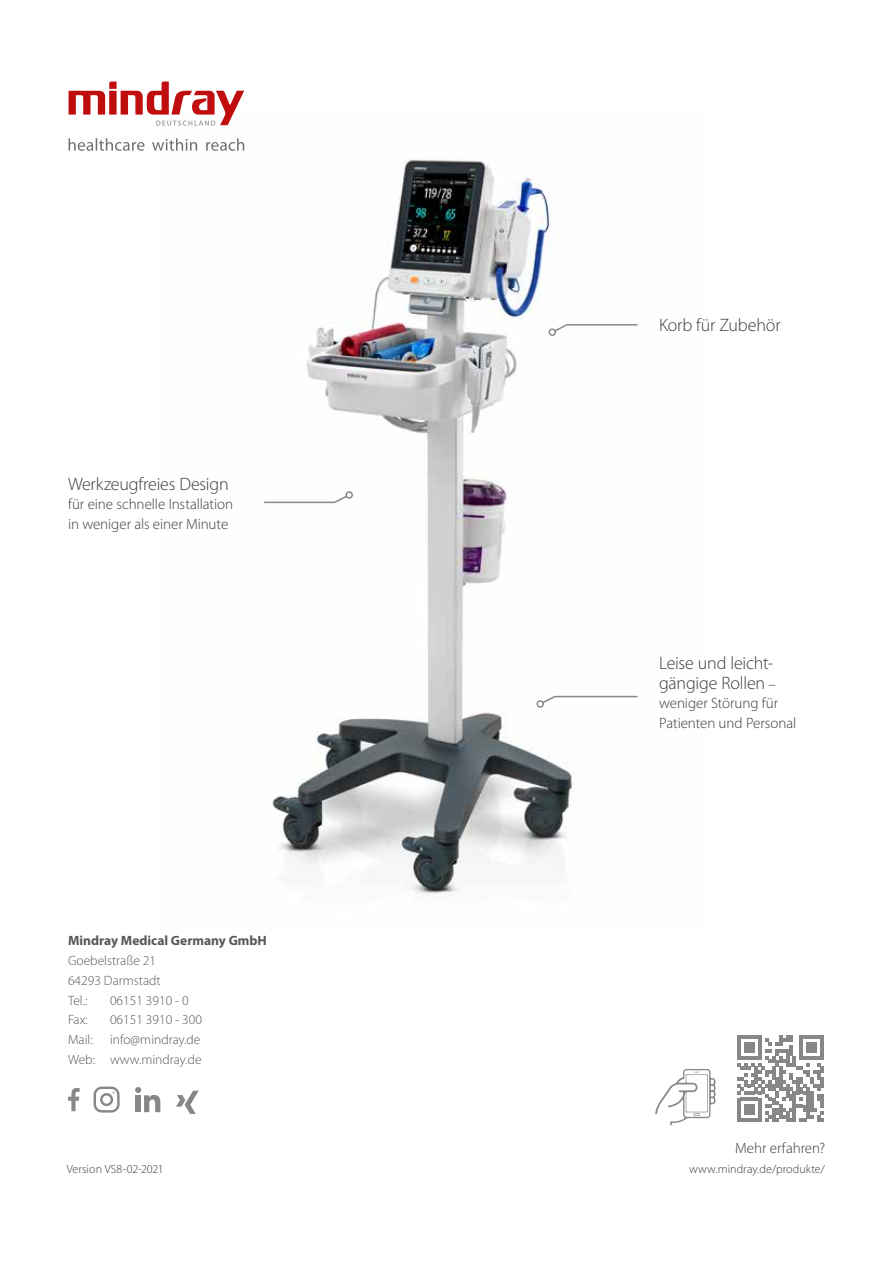
<style>
.page{position:relative;width:893px;height:1263px;background:#fff}
.page>*{position:absolute;margin:0;border:0;box-sizing:border-box;transform-origin:0 0}
.t1{font:300 18px/19.5px "Myriad Pro";letter-spacing:-.01em;color:#3e3a39}
.t2{font:300 15px/19.5px "Myriad Pro";letter-spacing:-.005em;color:#3e3a39}
.t3{font:300 13.5px/19.8px "Myriad Pro";color:#575756}
.t4{font:700 13.5px "Myriad Pro";color:#575756}
.t5{font:300 12px "Myriad Pro";letter-spacing:.005em;color:#3e3a39}
.s1{font-size:15px}
</style>
<div class="page">
<img style="left:244px;top:144px;width:330px;height:754px">
<svg style="left:94px;top:1086px;width:26px;height:26px"></svg>
<svg style="left:68px;top:1088px;width:12px;height:23px"></svg>
<svg style="left:176px;top:1091px;width:23px;height:23px"></svg>
<svg style="left:135px;top:1087px;width:25px;height:25px"></svg>
<svg style="left:737px;top:1035px;width:87px;height:87px"></svg>
<svg style="left:655px;top:1069px;width:60px;height:56px"></svg>
<svg style="left:69px;top:82px;width:175px;height:44px"></svg>
<svg style="left:69px;top:138px;width:175px;height:13px"></svg>
<svg style="left:541px;top:695px;width:97px;height:10px"></svg>
<div style="left:536px;top:700px;width:8px;height:8px;border:2px solid #878787;border-radius:50%"></div>
<svg style="left:263px;top:494px;width:86px;height:10px"></svg>
<div style="left:345px;top:491px;width:8px;height:8px;border:2px solid #878787;border-radius:50%"></div>
<svg style="left:553px;top:323px;width:85px;height:10px"></svg>
<div style="left:549px;top:328px;width:7px;height:8px;border:2px solid #878787;border-radius:50%"></div>
<p class="t1" style="left:68px;top:474px;width:162px">Werkzeugfreies Design</p>
<p class="t2" style="left:68px;top:494px;width:167px">für eine schnelle Installation in weniger als einer Minute</p>
<p class="t4" style="left:68px;top:932px;width:200px">Mindray Medical Germany GmbH</p>
<p class="t3" style="left:68px;top:950px;width:94px">Goebelstraße 21<br>64293 Darmstadt<br>Tel.:</p>
<p class="t3" style="left:110px;top:990px;width:80px">06151 3910 - 0</p>
<p class="t3" style="left:68px;top:1010px;width:21px">Fax:</p>
<p class="t3" style="left:110px;top:1010px;width:93px">06151 3910 - 300</p>
<p class="t3" style="left:68px;top:1029px;width:26px">Mail:</p>
<p class="t3" style="left:68px;top:1029px;width:135px;text-align:right">info@mindray.de<br>Web: www.mindray.de</p>
<p class="t1" style="left:659px;top:315px;width:123px">Korb für Zubehör</p>
<p class="t1" style="left:659px;top:653px;width:118px">Leise und leicht&shy;gängige Rollen <span class="s1">–</span></p>
<p class="t2" style="left:659px;top:693px;width:139px">weniger Störung für<br>Patienten und Personal</p>
<p class="t2" style="left:735px;top:1138px;width:91px">Mehr erfahren?</p>
<p class="t5" style="left:67px;top:1161px;width:98px">Version VS8-02-2021</p>
<p class="t5" style="left:689px;top:1161px;width:138px">www.mindray.de/produkte/</p>
</div>
